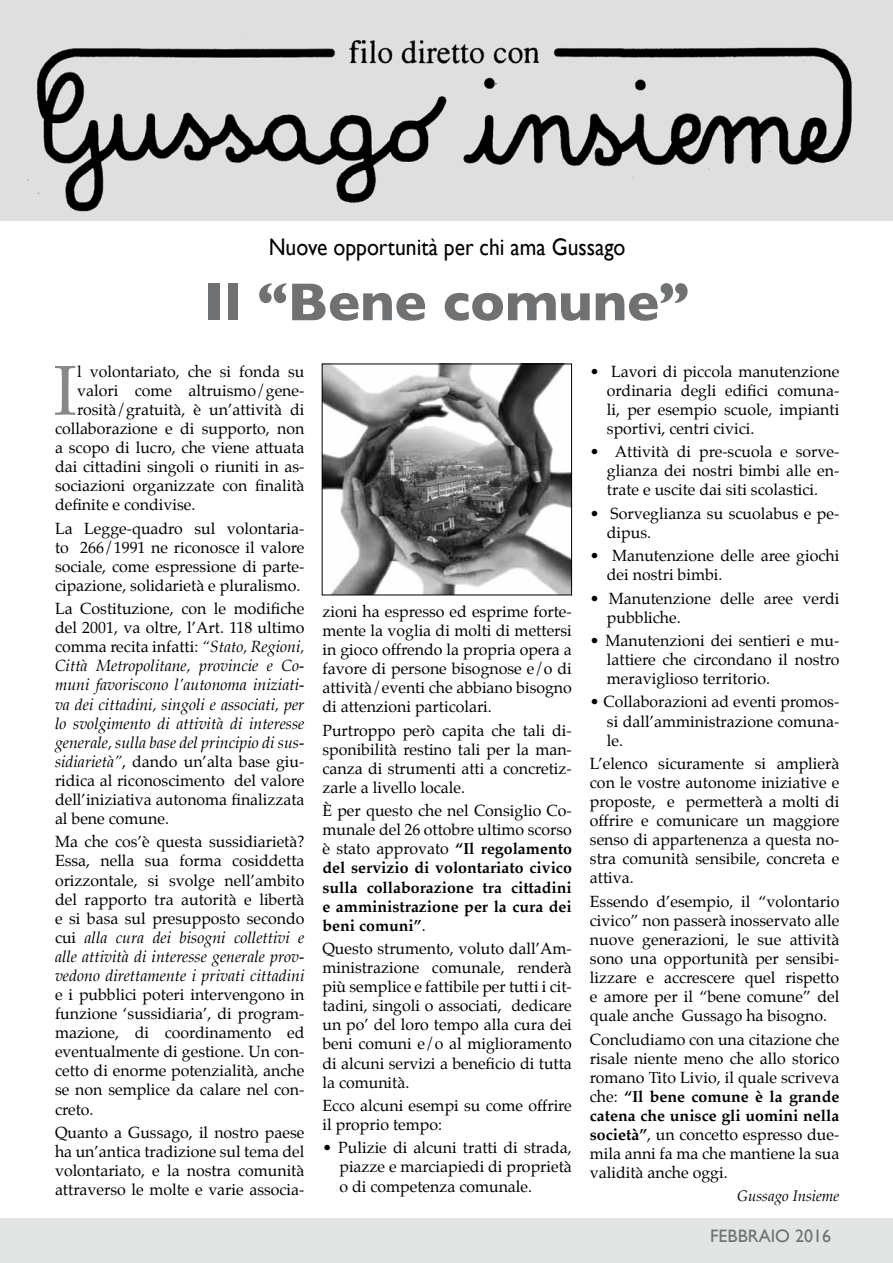
<style>
.page{position:relative;width:893px;height:1263px;background:#fff}
.page>*{position:absolute;margin:0;border:0;box-sizing:border-box;transform-origin:0 0}
.t1{font:70.65px "Palatino";color:#87888a}
.t2{font:700 54px "Gill Sans";color:#707172}
.t3{font:24px "Gill Sans";color:#000;scale:.9 1}
.t4{font:18px "Gill Sans";color:#707172}
.t5{font:15.9px/19px "Palatino";color:#000;text-align:justify}
.t6{font:italic 15.9px/19px "Palatino";color:#000;text-align:justify}
.t7{font:700 15.9px/19px "Palatino";color:#000;text-align:justify}
.t8{font:italic 15px "Palatino";color:#000}
.s1{font-style:normal}
.s2{font-style:italic}
.s3{font-weight:400}
.s4{font-weight:700}
</style>
<div class="page">
<img style="left:0;top:0;width:893px;height:220px">
<img style="left:324px;top:366px;width:246px;height:227px">
<div style="left:322px;top:364px;width:250px;height:231px;border:1px solid #000"></div>
<div style="left:0;top:1218px;width:893px;height:45px;background:#e3e4e4"></div>
<h3 class="t3" style="left:269px;top:233px;width:398px">Nuove opportunità per chi ama Gussago</h3>
<h2 class="t2" style="left:204px;top:270px;width:487px">Il “Bene comune”</h2>
<h1 class="t1" style="left:53px;top:332px;width:25px">I</h1>
<p class="t5" style="left:77px;top:362px;width:229px">l volontariato, che si fonda su</p>
<p class="t5" style="left:77px;top:381px;width:229px">valori come altruismo/gene-</p>
<p class="t5" style="left:77px;top:400px;width:229px">rosità/gratuità, è un’attività di</p>
<p class="t5" style="left:55px;top:419px;width:251px">collaborazione e di supporto, non</p>
<p class="t5" style="left:55px;top:438px;width:251px">a scopo di lucro, che viene attuata</p>
<p class="t5" style="left:55px;top:457px;width:251px">dai cittadini singoli o riuniti in as-</p>
<p class="t5" style="left:55px;top:476px;width:251px">sociazioni organizzate con finalità</p>
<p class="t5" style="left:55px;top:495px;width:142px">definite e condivise.</p>
<p class="t5" style="left:55px;top:519px;width:251px">La Legge-quadro sul volontaria&shy;to 266/1991 ne riconosce il valore sociale, come espressione di parte&shy;cipazione, solidarietà e pluralismo.</p>
<p class="t6" style="left:55px;top:599px;width:251px"><span class="s1">La Costituzione, con le modifiche del 2001, va oltre, l’Art. 118 ultimo comma recita infatti:</span> “Stato, Regioni, Città Metropolitane, provincie e Co&shy;muni favoriscono l’autonoma iniziati&shy;va dei cittadini, singoli e associati, per lo svolgimento di attività di interesse generale, sulla base del principio di sus&shy;sidiarietà”<span class="s1">, dando un’alta base giu&shy;ridica al riconoscimento del valore dell’iniziativa autonoma finalizzata al bene comune.</span></p>
<p class="t5" style="left:55px;top:832px;width:251px">Ma che cos’è questa sussidiarietà?<br>Essa, nella sua forma cosiddetta orizzontale, si svolge nell’ambito del rapporto tra autorità e libertà e si basa sul presupposto secondo cui <span class="s2">alla cura dei bisogni collettivi e alle attività di interesse generale prov&shy;vedono direttamente i privati cittadini</span></p>
<p class="t5" style="left:55px;top:985px;width:251px">e i pubblici poteri intervengono in funzione ‘sussidiaria’, di program&shy;mazione, di coordinamento ed eventualmente di gestione. Un con&shy;cetto di enorme potenzialità, anche se non semplice da calare nel con&shy;creto.</p>
<p class="t5" style="left:55px;top:1123px;width:251px">Quanto a Gussago, il nostro paese ha un’antica tradizione sul tema del volontariato, e la nostra comunità attraverso le molte e varie associa-</p>
<p class="t5" style="left:322px;top:602px;width:251px">zioni ha espresso ed esprime forte&shy;mente la voglia di molti di mettersi in gioco offrendo la propria opera a favore di persone bisognose e/o di attività/eventi che abbiano bisogno di attenzioni particolari.</p>
<p class="t5" style="left:322px;top:721px;width:251px">Purtroppo però capita che tali di&shy;sponibilità restino tali per la man&shy;canza di strumenti atti a concretiz&shy;zarle a livello locale.</p>
<p class="t7" style="left:322px;top:801px;width:251px"><span class="s3">È per questo che nel Consiglio Co&shy;munale del 26 ottobre ultimo scorso è stato approvato</span> “Il regolamento del servizio di volontariato civico sulla collaborazione tra cittadini e amministrazione per la cura dei beni comuni”<span class="s3">.</span></p>
<p class="t5" style="left:322px;top:939px;width:251px">Questo strumento, voluto dall’Am&shy;ministrazione comunale, renderà più semplice e fattibile per tutti i cit&shy;tadini, singoli o associati, dedicare un po’ del loro tempo alla cura dei beni comuni e/o al miglioramento di alcuni servizi a beneficio di tutta la comunità.</p>
<p class="t5" style="left:322px;top:1096px;width:251px">Ecco alcuni esempi su come offrire il proprio tempo:</p>
<p class="t5" style="left:339px;top:1138px;width:234px;text-indent:-17px">• Pulizie di alcuni tratti di strada, piazze e marciapiedi di proprietà o di competenza comunale.</p>
<p class="t5" style="left:607px;top:362px;width:234px;text-indent:-17px">• Lavori di piccola manutenzione ordinaria degli edifici comuna&shy;li, per esempio scuole, impianti sportivi, centri civici.</p>
<p class="t5" style="left:607px;top:442px;width:234px;text-indent:-17px">• Attività di pre-scuola e sorve&shy;glianza dei nostri bimbi alle en&shy;trate e uscite dai siti scolastici.</p>
<p class="t5" style="left:607px;top:504px;width:234px;text-indent:-17px">• Sorveglianza su scuolabus e pe&shy;dipus.</p>
<p class="t5" style="left:607px;top:546px;width:234px;text-indent:-17px">• Manutenzione delle aree giochi dei nostri bimbi.</p>
<p class="t5" style="left:607px;top:588px;width:234px;text-indent:-17px">• Manutenzione delle aree verdi pubbliche.</p>
<p class="t5" style="left:607px;top:631px;width:234px;text-indent:-17px">• Manutenzioni dei sentieri e mu&shy;lattiere che circondano il nostro meraviglioso territorio.</p>
<p class="t5" style="left:607px;top:692px;width:234px;text-indent:-17px">• Collaborazioni ad eventi promos&shy;si dall’amministrazione comuna&shy;le.</p>
<p class="t5" style="left:590px;top:754px;width:251px">L’elenco sicuramente si amplierà con le vostre autonome iniziative e proposte, e permetterà a molti di offrire e comunicare un maggiore senso di appartenenza a questa no&shy;stra comunità sensibile, concreta e attiva.</p>
<p class="t5" style="left:590px;top:892px;width:251px">Essendo d’esempio, il “volontario civico” non passerà inosservato alle nuove generazioni, le sue attività sono una opportunità per sensibi&shy;lizzare e accrescere quel rispetto e amore per il “bene comune” del quale anche Gussago ha bisogno.</p>
<p class="t5" style="left:590px;top:1029px;width:251px">Concludiamo con una citazione che risale niente meno che allo storico romano Tito Livio, il quale scriveva che: <span class="s4">“Il bene comune è la grande catena che unisce gli uomini nella società”</span>, un concetto espresso due&shy;mila anni fa ma che mantiene la sua validità anche oggi.</p>
<p class="t8" style="left:737px;top:1183px;width:104px">Gussago Insieme</p>
<p class="t4" style="left:710px;top:1225px;width:122px">FEBBRAIO 2016</p>
</div>
